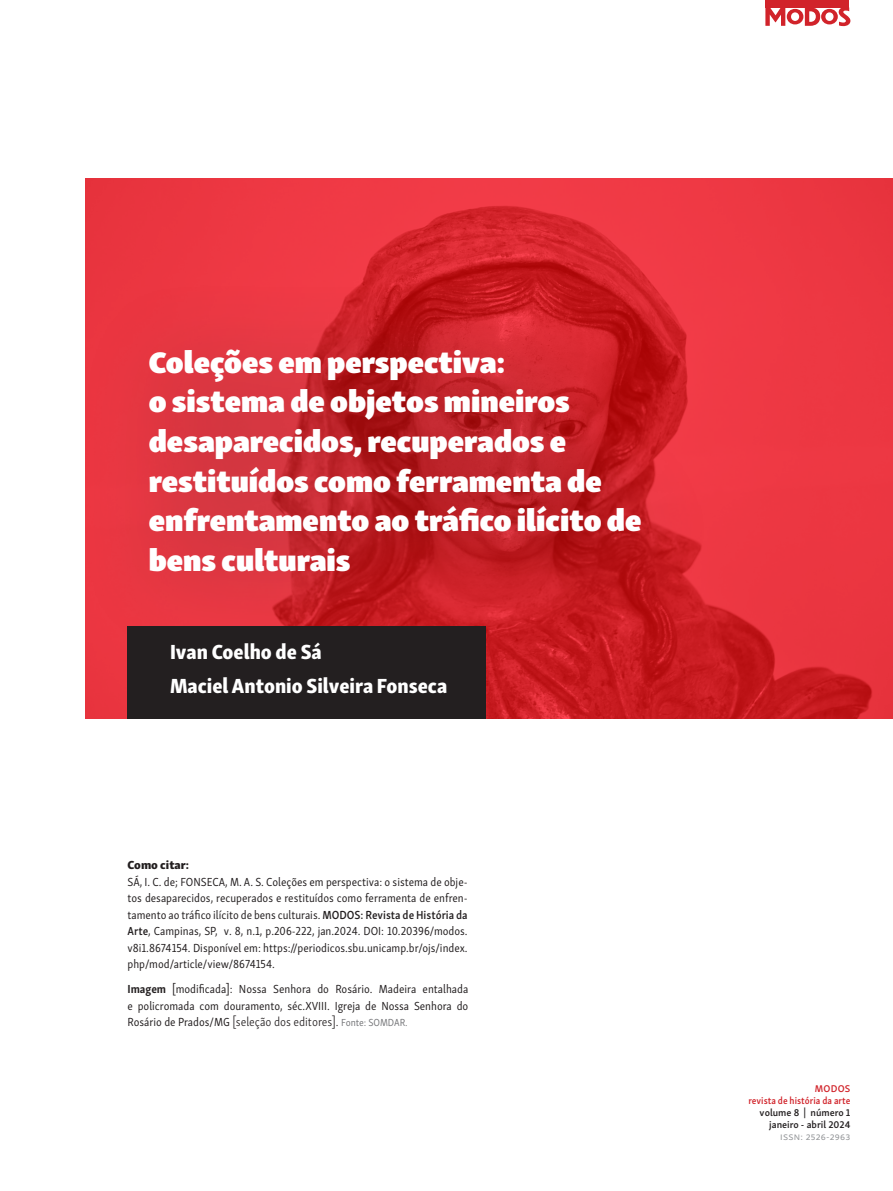
<style>
.page{position:relative;width:893px;height:1191px;background:#fff}
.page>*{position:absolute;margin:0;border:0;box-sizing:border-box;transform-origin:0 0}
.Titulo-do-Artigo_Capa{font:30.6px/39.6px "Skolar Sans Latn Bl";color:#fff}
.t1{font:21px "Skolar Sans Latn Cn Eb";color:#fff}
.t2{font:300 12.6px "Skolar Sans Latn Cn";color:#231f20}
.t3{font:12px/16.5px "Skolar Sans Latn Cn";color:#231f20;text-align:justify}
.t4{font:12px "Skolar Sans Latn Eb";color:#231f20}
.t5{font:600 10.05px/12px "Skolar Sans Latn";color:#231f20;text-align:right}
.t6{font:600 10.05px "Skolar Sans Latn Cn";color:#d1232a}
.t7{font:10.05px "Skolar Sans Latn";letter-spacing:.025em;color:#939598}
.t8{font:600 10.05px "Skolar Sans Latn";letter-spacing:.025em;color:#d1232a}
.s1{font-weight:600}
.s2{font-weight:700}
.s3{font-weight:400;font-size:12px}
.s4{font-weight:400;font-size:10.5px;color:#757679}
</style>
<div class="page">
<img style="left:85px;top:178px;width:808px;height:540px">
<div style="left:765px;top:0;width:84px;height:8px;background:#d1232a"></div>
<svg style="left:765px;top:7px;width:85px;height:19px"></svg>
<div style="left:73px;top:276px;width:650px;height:386px;background:#231f20;opacity:.44"></div>
<div style="left:128px;top:626px;width:358px;height:92px;background:#231f20"></div>
<p class="Titulo-do-Artigo_Capa" style="left:149px;top:339px;width:358px">Coleções em perspectiva:</p>
<p class="Titulo-do-Artigo_Capa" style="left:149px;top:379px;width:494px">o sistema de objetos mineiros desaparecidos, recuperados e restituídos como ferramenta de enfrentamento ao tráfico ilícito de bens culturais</p>
<p class="t1" style="left:170px;top:634px;width:153px">Ivan Coelho de Sá</p>
<p class="t1" style="left:170px;top:668px;width:279px">Maciel Antonio Silveira Fonseca</p>
<p class="t4" style="left:128px;top:854px;width:63px">Como citar:</p>
<p class="t3" style="left:128px;top:872px;width:342px">SÁ, I. C. de; FONSECA, M. A. S. Coleções em perspectiva: o sistema de obje&shy;tos desaparecidos, recuperados e restituídos como ferramenta de enfren&shy;tamento ao tráfico ilícito de bens culturais. <span class="s1">MODOS: Revista de História da Arte</span>, Campinas, SP, v. 8, n.1, p.206-222, jan.2024. DOI: 10.20396/modos. v8i1.8674154. Disponível em: https://periodicos.sbu.unicamp.br/ojs/index. php/mod/article/view/8674154.</p>
<p class="t3" style="left:128px;top:980px;width:342px"><span class="s2">Imagem</span> [modificada]: Nossa Senhora do Rosário. Madeira entalhada e policromada com douramento, séc.XVIII. Igreja de Nossa Senhora do</p>
<p class="t2" style="left:128px;top:1012px;width:282px"><span class="s3">Rosário de Prados/MG</span> [seleção dos editores]. <span class="s4">Fonte: SOMDAR.</span></p>
<p class="t8" style="left:815px;top:1081px;width:37px">MODOS</p>
<p class="t6" style="left:748px;top:1093px;width:103px">revista de história da arte</p>
<p class="t5" style="left:760px;top:1106px;width:92px">volume 8 | número 1 janeiro - abril 2024</p>
<p class="t7" style="left:780px;top:1129px;width:72px">ISSN: 2526-2963</p>
</div>
